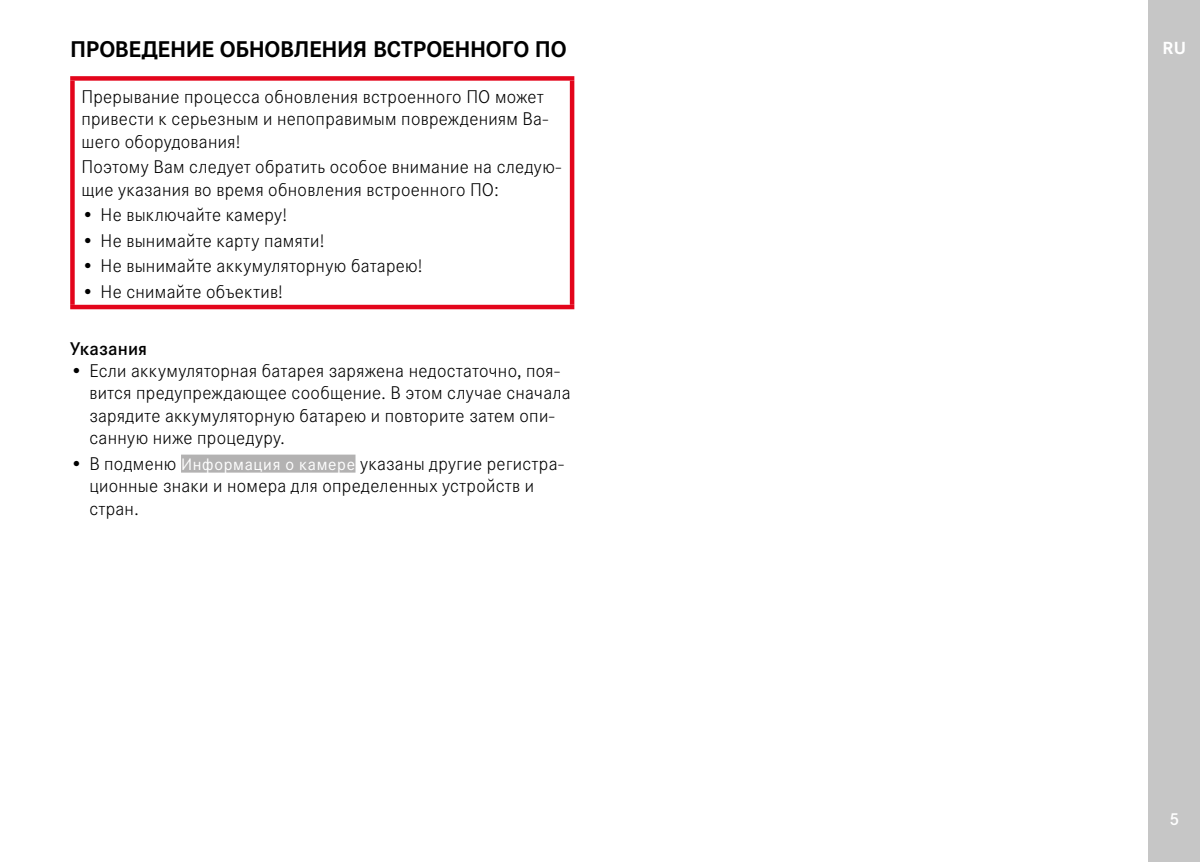
<style>
.page{position:relative;width:1200px;height:862px;background:#fff}
.page>*{position:absolute;margin:0;border:0;box-sizing:border-box;transform-origin:0 0}
.Heading____Heading_01_blind{font:700 23.62px "Corporate S";letter-spacing:-.015em;color:#000}
.Text____Body_Text{font:300 19.12px/22.3px "Corporate S";letter-spacing:.015em;color:#000}
.Heading____Note_Heading{font:600 19.12px "Corporate S";letter-spacing:.005em;color:#000}
.t1{font:700 18.22px "Corporate S";color:#fff}
.t2{font:600 18px "Corporate S";color:#fff}
.s1{font-weight:400;font-size:17.32px;color:#fff}
</style>
<div class="page">
<div style="left:1148px;top:0;width:51px;height:861px;background:#c6c6c6"></div>
<div style="left:181px;top:454px;width:174px;height:18px;background:#b3b2b2"></div>
<div style="left:70px;top:76px;width:504px;height:5px;background:#e3051b"></div>
<div style="left:70px;top:81px;width:5px;height:223px;background:#e3051b"></div>
<div style="left:569px;top:81px;width:5px;height:223px;background:#e3051b"></div>
<div style="left:70px;top:304px;width:504px;height:5px;background:#e3051b"></div>
<p class="Heading____Heading_01_blind" style="left:70px;top:30px;width:498px">ПРОВЕДЕНИЕ ОБНОВЛЕНИЯ ВСТРОЕННОГО ПО</p>
<p class="Text____Body_Text" style="left:81px;top:84px;width:468px">Прерывание процесса обновления встроенного ПО может привести к серьезным и непоправимым повреждениям Ва&shy;шего оборудования!</p>
<p class="Text____Body_Text" style="left:81px;top:154px;width:481px">Поэтому Вам следует обратить особое внимание на следую&shy;щие указания во время обновления встроенного ПО:</p>
<p class="Text____Body_Text" style="left:81px;top:202px;width:207px">• Не выключайте камеру!</p>
<p class="Text____Body_Text" style="left:81px;top:228px;width:244px">• Не вынимайте карту памяти!</p>
<p class="Text____Body_Text" style="left:81px;top:254px;width:342px">• Не вынимайте аккумуляторную батарею!</p>
<p class="Text____Body_Text" style="left:81px;top:279px;width:203px">• Не снимайте объектив!</p>
<p class="Heading____Note_Heading" style="left:70px;top:334px;width:78px">Указания</p>
<p class="Text____Body_Text" style="left:89px;top:358px;width:482px;text-indent:-19px">• Если аккумуляторная батарея заряжена недостаточно, поя&shy;вится предупреждающее сообщение. В этом случае сначала зарядите аккумуляторную батарею и повторите затем опи&shy;санную ниже процедуру.</p>
<p class="Text____Body_Text" style="left:89px;top:451px;width:475px;text-indent:-19px">• В подменю <span class="s1">Информация о камере</span> указаны другие регистра&shy;ционные знаки и номера для определенных устройств и стран.</p>
<p class="t1" style="left:1162px;top:34px;width:25px">RU</p>
<p class="t2" style="left:1168px;top:805px;width:11px">5</p>
</div>
